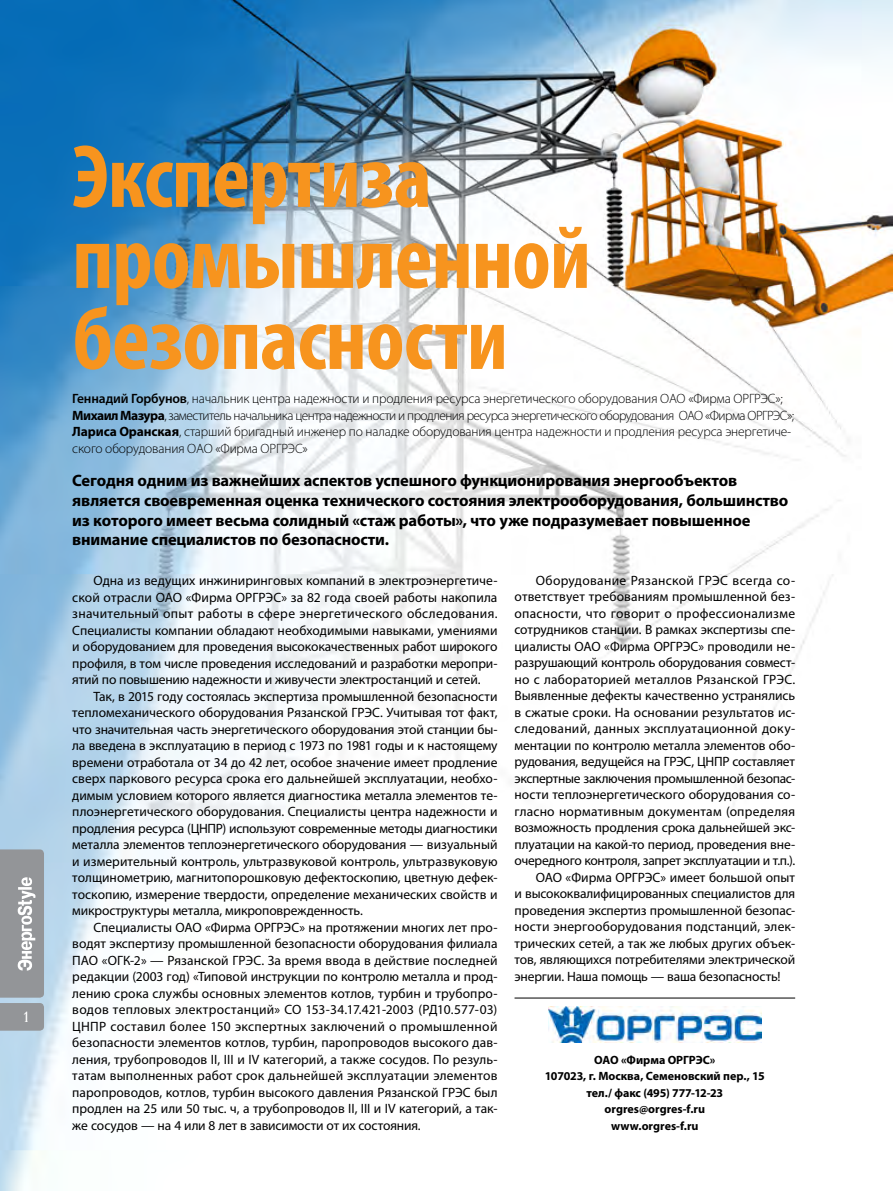
<style>
.page{position:relative;width:893px;height:1191px;background:#fff}
.page>*{position:absolute;margin:0;border:0;box-sizing:border-box;transform-origin:0 0}
.t1{font:700 condensed 90px/81px "Myriad Pro";letter-spacing:-.01em;color:#f7941e}
.t2{font:700 16.5px/19.8px "Myriad Pro";letter-spacing:-.01em;color:#000}
.t3{font:15px "Simeiz Light C";color:#fff}
.t4{font:13.5px/16.5px "Myriad Pro";letter-spacing:-.005em;color:#000;text-align:justify}
.t5{font:300 13.5px/16.5px "Myriad Pro";letter-spacing:-.01em;color:#000}
.t6{font:13.5px "Myriad Pro";letter-spacing:.02em;color:#000}
.t7{font:13.5px "Myriad Pro";letter-spacing:.015em;color:#000}
.t8{font:700 12px/16.5px "Myriad Pro";color:#000;text-align:center}
.s1{font-weight:600}
.s2{font-weight:700}
</style>
<div class="page">
<img style="left:0;top:0;width:893px;height:1191px">
<img style="left:549px;top:1006px;width:212px;height:36px">
<hr style="left:514px;top:997px;width:281px;height:1px;background:#000">
<svg style="left:0;top:1003px;width:44px;height:27px"></svg>
<svg style="left:0;top:849px;width:44px;height:148px;background:#9d9fa2"></svg>
<p class="t3" style="left:23px;top:1009px;width:8px">1</p>
<h1 class="t1" style="left:72px;top:134px;width:520px">Экспертиза промышленной безопасности</h1>
<p class="t5" style="left:72px;top:390px;width:723px"><span class="s1">Геннадий Горбунов</span>, начальник центра надежности и продления ресурса энергетического оборудования ОАО «Фирма ОРГРЭС»; <span class="s2">Михаил Мазура</span>, заместитель начальника центра надежности и продления ресурса энергетического оборудования ОАО «Фирма ОРГРЭС»; <span class="s2">Лариса Оранская</span>, старший бригадный инженер по наладке оборудования центра надежности и продления ресурса энергетиче&shy;ского оборудования ОАО «Фирма ОРГРЭС»</p>
<p class="t2" style="left:72px;top:470px;width:717px">Сегодня одним из важнейших аспектов успешного функционирования энергообъектов является своевременная оценка технического состояния электрооборудования, большинство из которого имеет весьма солидный «стаж работы», что уже подразумевает повышенное внимание специалистов по безопасности.</p>
<p class="t4" style="left:72px;top:572px;width:427px;text-indent:21px">Одна из ведущих инжиниринговых компаний в электроэнергетиче&shy;ской отрасли ОАО «Фирма ОРГРЭС» за 82 года своей работы накопила значительный опыт работы в сфере энергетического обследования.<br>Специалисты компании обладают необходимыми навыками, умениями и оборудованием для проведения высококачественных работ широкого профиля, в том числе проведения исследований и разработки меропри&shy;ятий по повышению надежности и живучести электростанций и сетей.</p>
<p class="t4" style="left:72px;top:687px;width:427px;text-indent:21px">Так, в 2015 году состоялась экспертиза промышленной безопасности тепломеханического оборудования Рязанской ГРЭС. Учитывая тот факт, что значительная часть энергетического оборудования этой станции бы&shy;ла введена в эксплуатацию в период с 1973 по 1981 годы и к настоящему времени отработала от 34 до 42 лет, особое значение имеет продление сверх паркового ресурса срока его дальнейшей эксплуатации, необхо&shy;димым условием которого является диагностика металла элементов те&shy;плоэнергетического оборудования. Специалисты центра надежности и продления ресурса (ЦНПР) используют современные методы диагностики металла элементов теплоэнергетического оборудования — визуальный и измерительный контроль, ультразвуковой контроль, ультразвуковую толщинометрию, магнитопорошковую дефектоскопию, цветную дефек&shy;тоскопию, измерение твердости, определение механических свойств и микроструктуры металла, микроповрежденность.</p>
<p class="t4" style="left:72px;top:918px;width:427px;text-indent:21px">Специалисты ОАО «Фирма ОРГРЭС» на протяжении многих лет про&shy;водят экспертизу промышленной безопасности оборудования филиала ПАО «ОГК-2» — Рязанской ГРЭС. За время ввода в действие последней редакции (2003 год) «Типовой инструкции по контролю металла и прод&shy;лению срока службы основных элементов котлов, турбин и трубопро&shy;водов тепловых электростанций» СО 153-34.17.421-2003 (РД10.577-03)<br>ЦНПР составил более 150 экспертных заключений о промышленной безопасности элементов котлов, турбин, паропроводов высокого дав&shy;ления, трубопроводов II, III и IV категорий, а также сосудов. По резуль&shy;татам выполненных работ срок дальнейшей эксплуатации элементов паропроводов, котлов, турбин высокого давления Рязанской ГРЭС был продлен на 25 или 50 тыс. ч, а трубопроводов II, III и IV категорий, а так&shy;же сосудов — на 4 или 8 лет в зависимости от их состояния.</p>
<p class="t6" style="left:536px;top:572px;width:261px">Оборудование Рязанской ГРЭС всегда со-</p>
<p class="t4" style="left:515px;top:588px;width:282px">ответствует требованиям промышленной без-</p>
<p class="t6" style="left:515px;top:605px;width:282px">опасности, что говорит о профессионализме</p>
<p class="t4" style="left:515px;top:621px;width:282px">сотрудников станции. В рамках экспертизы спе-</p>
<p class="t4" style="left:515px;top:638px;width:282px">циалисты ОАО «Фирма ОРГРЭС» проводили не-</p>
<p class="t4" style="left:515px;top:654px;width:282px">разрушающий контроль оборудования совмест-</p>
<p class="t7" style="left:515px;top:671px;width:282px">но с лабораторией металлов Рязанской ГРЭС.</p>
<p class="t4" style="left:515px;top:687px;width:282px">Выявленные дефекты качественно устранялись</p>
<p class="t4" style="left:515px;top:704px;width:282px">в сжатые сроки. На основании результатов ис-</p>
<p class="t6" style="left:515px;top:720px;width:282px">следований, данных эксплуатационной доку-</p>
<p class="t4" style="left:515px;top:737px;width:282px">ментации по контролю металла элементов обо-</p>
<p class="t4" style="left:515px;top:753px;width:282px">рудования, ведущейся на ГРЭС, ЦНПР составляет</p>
<p class="t4" style="left:515px;top:770px;width:282px">экспертные заключения промышленной безопас-</p>
<p class="t4" style="left:515px;top:786px;width:282px">ности теплоэнергетического оборудования со-</p>
<p class="t6" style="left:515px;top:803px;width:282px">гласно нормативным документам (определяя</p>
<p class="t4" style="left:515px;top:819px;width:282px">возможность продления срока дальнейшей экс-</p>
<p class="t4" style="left:515px;top:836px;width:282px">плуатации на какой-то период, проведения вне-</p>
<p class="t4" style="left:515px;top:852px;width:282px">очередного контроля, запрет эксплуатации и т.п.).</p>
<p class="t4" style="left:536px;top:869px;width:261px">ОАО «Фирма ОРГРЭС» имеет большой опыт</p>
<p class="t4" style="left:515px;top:885px;width:282px">и высококвалифицированных специалистов для</p>
<p class="t4" style="left:515px;top:902px;width:282px">проведения экспертиз промышленной безопас-</p>
<p class="t7" style="left:515px;top:918px;width:282px">ности энергооборудования подстанций, элек-</p>
<p class="t4" style="left:515px;top:935px;width:282px">трических сетей, а так же любых других объек-</p>
<p class="t4" style="left:515px;top:951px;width:282px">тов, являющихся потребителями электрической</p>
<p class="t4" style="left:515px;top:968px;width:268px">энергии. Наша помощь — ваша безопасность!</p>
<p class="t8" style="left:545px;top:1051px;width:222px">ОАО «Фирма ОРГРЭС»<br>107023, г. Москва, Семеновский пер., 15 тел./ факс (495) 777-12-23 orgres@orgres-f.ru<br>www.orgres-f.ru</p>
</div>
